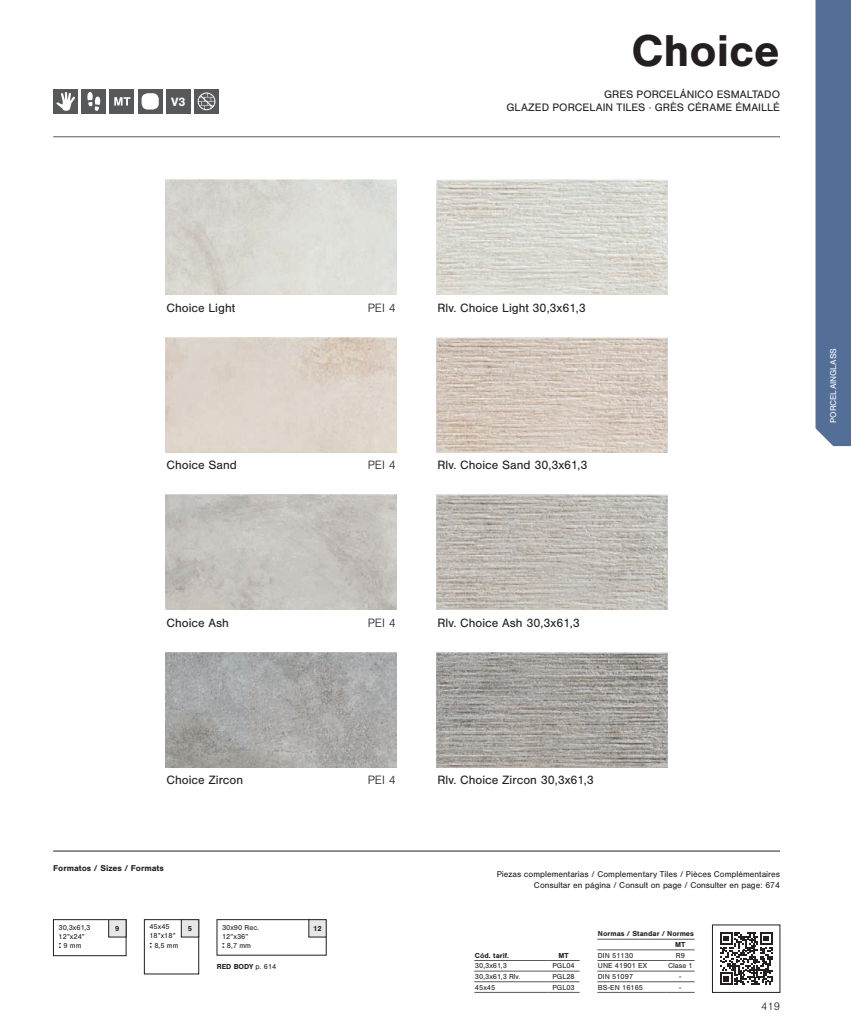
<style>
.page{position:relative;width:851px;height:1028px;background:#fff}
.page>*{position:absolute;margin:0;border:0;box-sizing:border-box;transform-origin:0 0}
.PORCELAINGLASS_PIEDRA_-_DERECHA{font:700 46.25px "Nimbus San";color:#231f20}
.MODELO_Y_COLOR_PIEZA{font:12.5px "Nimbus San";color:#231f20}
.MODELO_Y_COLOR_PIEZA-2{font:300 12.5px "Nimbus San";letter-spacing:-.005em;color:#231f20}
.t1{font:700 12.5px "Nimbus San";color:#fff}
.DESCRIPCION_FAMILIA{font:11.25px "Nimbus San";color:#231f20}
.t2{font:300 11.25px "Nimbus San";color:#231f20}
.NOTA_PIEZAS_COMPLEMENTARIAS{font:8.75px "Nimbus San";color:#231f20}
.t3{font:700 8.75px "Nimbus San";color:#231f20}
.t4{font:8.75px "Nimbus San";color:#fff}
.TABLA_PACKING{font:7.5px/9px "Nimbus San";color:#231f20}
.TABLA_PACKING-2{font:700 7.5px "Nimbus San";color:#231f20}
.FORMATO_CROQUIS{font:7.5px "Nimbus San";color:#231f20}
.FORMATO_CROQUIS-2{font:700 7.5px "Nimbus San";color:#231f20}
.NºCARAS{font:700 7.5px "Nimbus San";color:#231f20}
.s1{font-weight:400}
</style>
<div class="page">
<hr style="left:53px;top:136px;width:727px;height:1px;background:#57585a">
<hr style="left:53px;top:850px;width:727px;height:1px;background:#231f20">
<div style="left:53px;top:89px;width:25px;height:25px;background:#57585a"></div>
<svg style="left:56px;top:92px;width:19px;height:19px"></svg>
<div style="left:81px;top:89px;width:25px;height:25px;background:#57585a"></div>
<svg style="left:87px;top:92px;width:13px;height:19px"></svg>
<div style="left:110px;top:89px;width:24px;height:25px;background:#57585a"></div>
<svg style="left:114px;top:97px;width:16px;height:9px"></svg>
<div style="left:138px;top:89px;width:24px;height:25px;background:#57585a"></div>
<div style="left:142px;top:93px;width:17px;height:16px;background:#fff;border-radius:6px"></div>
<div style="left:166px;top:89px;width:25px;height:25px;background:#57585a"></div>
<div style="left:194px;top:89px;width:25px;height:25px;background:#57585a"></div>
<svg style="left:198px;top:92px;width:17px;height:18px"></svg>
<svg style="left:720px;top:932px;width:52px;height:53px"></svg>
<hr style="left:597px;top:939px;width:69px;height:1px;background:#57585a">
<svg style="left:666px;top:939px;width:28px;height:1px"></svg>
<hr style="left:597px;top:949px;width:69px;height:1px;background:#57585a">
<svg style="left:666px;top:949px;width:28px;height:1px"></svg>
<hr style="left:597px;top:960px;width:69px;height:1px;background:#57585a">
<svg style="left:666px;top:960px;width:28px;height:1px"></svg>
<hr style="left:597px;top:970px;width:69px;height:1px;background:#57585a">
<svg style="left:666px;top:970px;width:28px;height:1px"></svg>
<hr style="left:597px;top:981px;width:69px;height:1px;background:#57585a">
<svg style="left:666px;top:981px;width:28px;height:1px"></svg>
<hr style="left:597px;top:992px;width:69px;height:1px;background:#57585a">
<svg style="left:666px;top:992px;width:28px;height:1px"></svg>
<hr style="left:474px;top:960px;width:73px;height:1px;background:#57585a">
<hr style="left:474px;top:970px;width:73px;height:1px;background:#57585a">
<hr style="left:474px;top:981px;width:73px;height:1px;background:#57585a">
<hr style="left:474px;top:992px;width:73px;height:1px;background:#57585a">
<hr style="left:547px;top:960px;width:32px;height:1px;background:#57585a">
<hr style="left:547px;top:970px;width:32px;height:1px;background:#57585a">
<hr style="left:547px;top:981px;width:32px;height:1px;background:#57585a">
<hr style="left:547px;top:992px;width:32px;height:1px;background:#57585a">
<img style="left:166px;top:337px;width:230px;height:115px">
<img style="left:166px;top:494px;width:230px;height:116px">
<img style="left:166px;top:652px;width:230px;height:115px">
<img style="left:437px;top:179px;width:230px;height:116px">
<img style="left:437px;top:337px;width:230px;height:115px">
<img style="left:437px;top:494px;width:230px;height:116px">
<img style="left:437px;top:652px;width:230px;height:115px">
<div style="left:144px;top:919px;width:55px;height:55px;border:1px solid #231f20"></div>
<div style="left:181px;top:919px;width:18px;height:18px;background:#e6e7e9"></div>
<div style="left:181px;top:919px;width:18px;height:18px;border:1px solid #231f20"></div>
<div style="left:53px;top:919px;width:73px;height:37px;border:1px solid #231f20"></div>
<div style="left:109px;top:919px;width:17px;height:18px;background:#e6e7e9"></div>
<div style="left:108px;top:919px;width:18px;height:18px;border:1px solid #231f20"></div>
<div style="left:217px;top:919px;width:109px;height:36px;border:1px solid #231f20"></div>
<div style="left:309px;top:919px;width:17px;height:18px;background:#e6e7e9"></div>
<div style="left:308px;top:919px;width:18px;height:18px;border:1px solid #231f20"></div>
<div style="left:815px;top:0;width:35px;height:446px;background:#536f98"></div>
<p class="t1" style="left:171px;top:94px;width:16px">V3</p>
<p class="PORCELAINGLASS_PIEDRA_-_DERECHA" style="left:631px;top:25px;width:150px">Choice</p>
<p class="DESCRIPCION_FAMILIA" style="left:604px;top:88px;width:177px">GRES PORCELÁNICO ESMALTADO</p>
<p class="DESCRIPCION_FAMILIA" style="left:506px;top:101px;width:275px">GLAZED PORCELAIN TILES · GRÈS CÉRAME ÉMAILLÉ</p>
<p class="MODELO_Y_COLOR_PIEZA" style="left:166px;top:301px;width:70px">Choice Light</p>
<p class="MODELO_Y_COLOR_PIEZA-2" style="left:368px;top:301px;width:29px">PEI 4</p>
<p class="MODELO_Y_COLOR_PIEZA" style="left:437px;top:301px;width:150px">Rlv. Choice Light 30,3x61,3</p>
<p class="t4" style="left:828px;top:423px;width:77px;rotate:-90deg">PORCELAINGLASS</p>
<p class="MODELO_Y_COLOR_PIEZA" style="left:166px;top:458px;width:72px">Choice Sand</p>
<p class="MODELO_Y_COLOR_PIEZA-2" style="left:368px;top:458px;width:29px">PEI 4</p>
<p class="MODELO_Y_COLOR_PIEZA" style="left:437px;top:458px;width:152px">Rlv. Choice Sand 30,3x61,3</p>
<p class="MODELO_Y_COLOR_PIEZA" style="left:166px;top:616px;width:64px">Choice Ash</p>
<p class="MODELO_Y_COLOR_PIEZA-2" style="left:368px;top:616px;width:29px">PEI 4</p>
<p class="MODELO_Y_COLOR_PIEZA" style="left:437px;top:616px;width:144px">Rlv. Choice Ash 30,3x61,3</p>
<p class="MODELO_Y_COLOR_PIEZA" style="left:166px;top:773px;width:78px">Choice Zircon</p>
<p class="MODELO_Y_COLOR_PIEZA-2" style="left:368px;top:773px;width:29px">PEI 4</p>
<p class="t3" style="left:53px;top:863px;width:112px">Formatos / Sizes / Formats</p>
<p class="FORMATO_CROQUIS" style="left:149px;top:922px;width:22px">45x45</p>
<p class="FORMATO_CROQUIS" style="left:149px;top:931px;width:28px">18”x18”</p>
<p class="FORMATO_CROQUIS" style="left:154px;top:940px;width:26px">8,5 mm</p>
<p class="FORMATO_CROQUIS" style="left:58px;top:923px;width:33px">30,3x61,3</p>
<p class="NºCARAS" style="left:188px;top:924px;width:6px">5</p>
<p class="FORMATO_CROQUIS" style="left:58px;top:932px;width:28px">12”x24”</p>
<p class="FORMATO_CROQUIS" style="left:63px;top:941px;width:20px">9 mm</p>
<p class="NºCARAS" style="left:115px;top:924px;width:6px">9</p>
<p class="TABLA_PACKING" style="left:222px;top:922px;width:39px">30x90 Rec.<br>12”x36”</p>
<p class="TABLA_PACKING" style="left:227px;top:940px;width:26px">8,7 mm</p>
<p class="FORMATO_CROQUIS-2" style="left:217px;top:962px;width:61px">RED BODY <span class="s1">p. 614</span></p>
<p class="TABLA_PACKING-2" style="left:313px;top:924px;width:10px">12</p>
<p class="MODELO_Y_COLOR_PIEZA" style="left:437px;top:773px;width:158px">Rlv. Choice Zircon 30,3x61,3</p>
<p class="NOTA_PIEZAS_COMPLEMENTARIAS" style="left:496px;top:869px;width:285px">Piezas complementarias / Complementary Tiles / Pièces Complémentaires</p>
<p class="NOTA_PIEZAS_COMPLEMENTARIAS" style="left:534px;top:880px;width:247px">Consultar en página / Consult on page / Consulter en page: 674</p>
<p class="TABLA_PACKING-2" style="left:475px;top:951px;width:36px">Cód. tarif.</p>
<p class="TABLA_PACKING-2" style="left:558px;top:951px;width:12px">MT</p>
<p class="TABLA_PACKING" style="left:475px;top:961px;width:33px">30,3x61,3</p>
<p class="TABLA_PACKING" style="left:552px;top:961px;width:24px">PGL04</p>
<p class="TABLA_PACKING" style="left:475px;top:972px;width:47px">30,3x61,3 Rlv.</p>
<p class="TABLA_PACKING" style="left:552px;top:972px;width:24px">PGL28</p>
<p class="TABLA_PACKING" style="left:475px;top:982px;width:22px">45x45</p>
<p class="TABLA_PACKING" style="left:552px;top:982px;width:24px">PGL03</p>
<p class="TABLA_PACKING-2" style="left:598px;top:929px;width:97px">Normas / Standar / Normes</p>
<p class="TABLA_PACKING-2" style="left:675px;top:940px;width:12px">MT</p>
<p class="TABLA_PACKING" style="left:598px;top:950px;width:37px">DIN 51130</p>
<p class="TABLA_PACKING" style="left:675px;top:950px;width:10px">R9</p>
<p class="TABLA_PACKING" style="left:598px;top:961px;width:51px">UNE 41901 EX</p>
<p class="TABLA_PACKING" style="left:668px;top:961px;width:26px">Clase 1</p>
<p class="TABLA_PACKING" style="left:598px;top:972px;width:37px">DIN 51097</p>
<p class="TABLA_PACKING" style="left:679px;top:972px;width:4px">-</p>
<p class="TABLA_PACKING" style="left:598px;top:982px;width:47px">BS-EN 16165</p>
<p class="TABLA_PACKING" style="left:679px;top:982px;width:4px">-</p>
<p class="t2" style="left:761px;top:1000px;width:20px">419</p>
</div>
